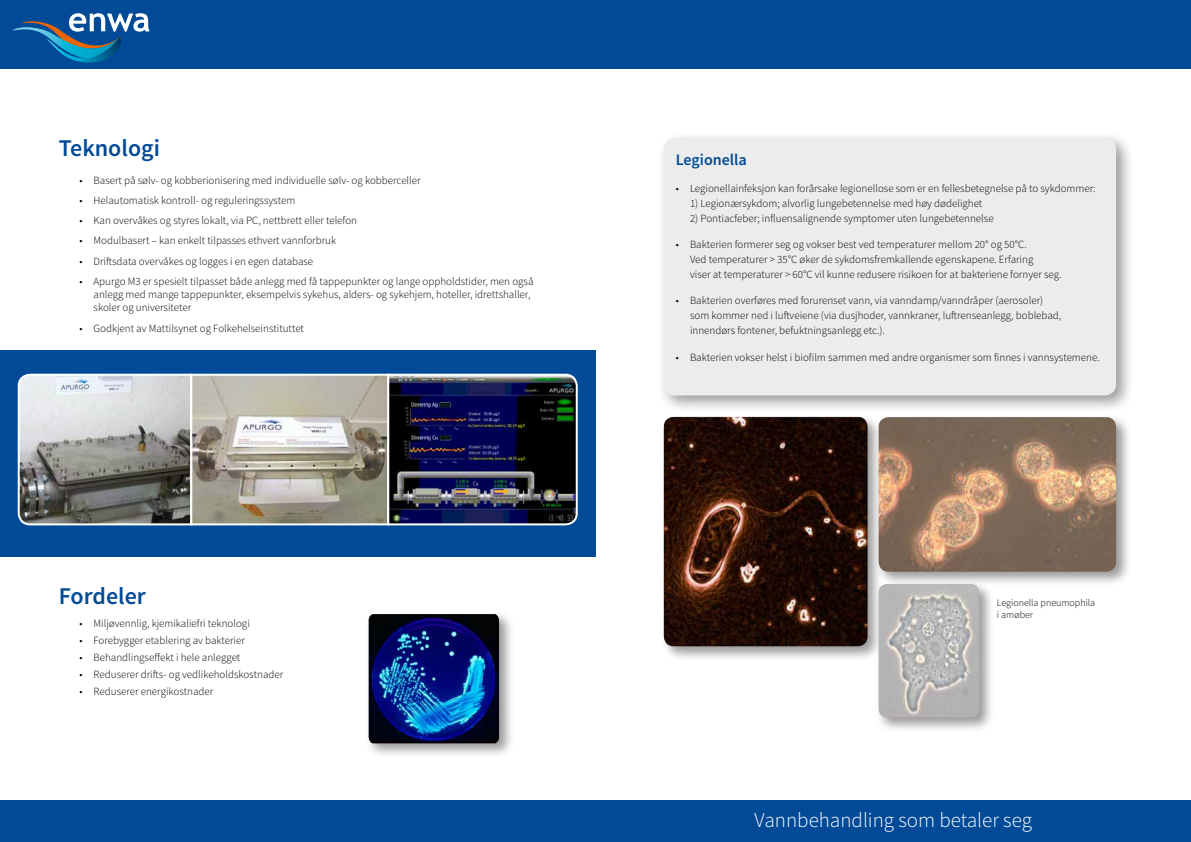
<style>
.page{position:relative;width:1191px;height:842px;background:#fff}
.page>*{position:absolute;margin:0;border:0;box-sizing:border-box;transform-origin:0 0}
.t1{font:600 24px "Source Sans Pro";color:#004a97}
.t2{font:300 21px "Source Sans Pro";color:#fff}
.t3{font:600 16px "Source Sans Pro";color:#004a97}
.t4{font:300 11px/15px "Source Sans Pro";color:#000}
.t5{font:300 10px/12px "Source Sans Pro";color:#000}
</style>
<div class="page">
<div style="left:0;top:0;width:1191px;height:69px;background:#004a97"></div>
<div style="left:0;top:801px;width:1191px;height:41px;background:#004a97"></div>
<div style="left:0;top:350px;width:595px;height:207px;background:#004a97"></div>
<div style="left:657px;top:132px;width:477px;height:282px;background:#000;opacity:.4"></div>
<div style="left:664px;top:138px;width:452px;height:257px;background:#ececec;border-radius:11px"></div>
<img style="left:193px;top:377px;width:193px;height:145px">
<svg style="left:17px;top:373px;width:176px;height:153px;background:#9c9d9d"></svg>
<div style="left:190px;top:374px;width:199px;height:151px;border:2px solid #fff"></div>
<img style="left:386px;top:373px;width:192px;height:153px">
<div style="left:660px;top:413px;width:223px;height:249px;background:#000;opacity:.4"></div>
<img style="left:664px;top:417px;width:203px;height:229px">
<div style="left:875px;top:414px;width:256px;height:173px;background:#000;opacity:.4"></div>
<img style="left:878px;top:417px;width:238px;height:155px">
<div style="left:875px;top:580px;width:119px;height:153px;background:#000;opacity:.4"></div>
<img style="left:878px;top:584px;width:101px;height:133px">
<svg style="left:12px;top:13px;width:138px;height:50px"></svg>
<div style="left:365px;top:611px;width:149px;height:148px;background:#000;opacity:.4"></div>
<img style="left:369px;top:614px;width:130px;height:129px">
<h1 class="t1" style="left:59px;top:133px;width:103px">Teknologi</h1>
<p class="t4" style="left:79px;top:172px;width:343px">• Basert på sølv- og kobberionisering med individuelle sølv- og kobberceller</p>
<p class="t4" style="left:79px;top:193px;width:217px">• Helautomatisk kontroll- og reguleringssystem</p>
<p class="t4" style="left:79px;top:213px;width:279px">• Kan overvåkes og styres lokalt, via PC, nettbrett eller telefon</p>
<p class="t4" style="left:79px;top:233px;width:258px">• Modulbasert – kan enkelt tilpasses ethvert vannforbruk</p>
<p class="t4" style="left:79px;top:254px;width:235px">• Driftsdata overvåkes og logges i en egen database</p>
<p class="t4" style="left:94px;top:275px;width:441px;line-height:13.2px;text-indent:-14px">• Apurgo M3 er spesielt tilpasset både anlegg med få tappepunkter og lange oppholdstider, men også anlegg med mange tappepunkter, eksempelvis sykehus, alders- og sykehjem, hoteller, idrettshaller, skoler og universiteter</p>
<p class="t4" style="left:79px;top:321px;width:226px">• Godkjent av Mattilsynet og Folkehelseinstituttet</p>
<h1 class="t1" style="left:59px;top:581px;width:88px">Fordeler</h1>
<p class="t4" style="left:79px;top:616px;width:172px">• Miljøvennlig, kjemikaliefri teknologi</p>
<p class="t4" style="left:79px;top:633px;width:167px">• Forebygger etablering av bakterier</p>
<p class="t4" style="left:79px;top:650px;width:162px">• Behandlingseffekt i hele anlegget</p>
<p class="t4" style="left:79px;top:667px;width:205px">• Reduserer drifts- og vedlikeholdskostnader</p>
<p class="t4" style="left:79px;top:684px;width:135px">• Reduserer energikostnader</p>
<h3 class="t3" style="left:676px;top:150px;width:73px">Legionella</h3>
<p class="t4" style="left:676px;top:181px;width:421px">• Legionellainfeksjon kan forårsake legionellose som er en fellesbetegnelse på to sykdommer:</p>
<p class="t4" style="left:690px;top:196px;width:294px">1) Legionærsykdom; alvorlig lungebetennelse med høy dødelighet</p>
<p class="t4" style="left:690px;top:211px;width:305px">2) Pontiacfeber; influensalignende symptomer uten lungebetennelse</p>
<p class="t4" style="left:690px;top:237px;width:373px;text-indent:-14px">• Bakterien formerer seg og vokser best ved temperaturer mellom 20° og 50°C.<br>Ved temperaturer &gt; 35°C øker de sykdomsfremkallende egenskapene. Erfaring<br>viser at temperaturer &gt; 60°C vil kunne redusere risikoen for at bakteriene fornyer seg.</p>
<p class="t4" style="left:690px;top:293px;width:373px;text-indent:-14px">• Bakterien overføres med forurenset vann, via vanndamp/vanndråper (aerosoler) som kommer ned i luftveiene (via dusjhoder, vannkraner, luftrenseanlegg, boblebad, innendørs fontener, befuktningsanlegg etc.).</p>
<p class="t4" style="left:676px;top:350px;width:425px">• Bakterien vokser helst i biofilm sammen med andre organismer som finnes i vannsystemene.</p>
<p class="t5" style="left:997px;top:597px;width:100px">Legionella pneumophila i amøber</p>
<h2 class="t2" style="left:754px;top:807px;width:279px">Vannbehandling som betaler seg</h2>
</div>
